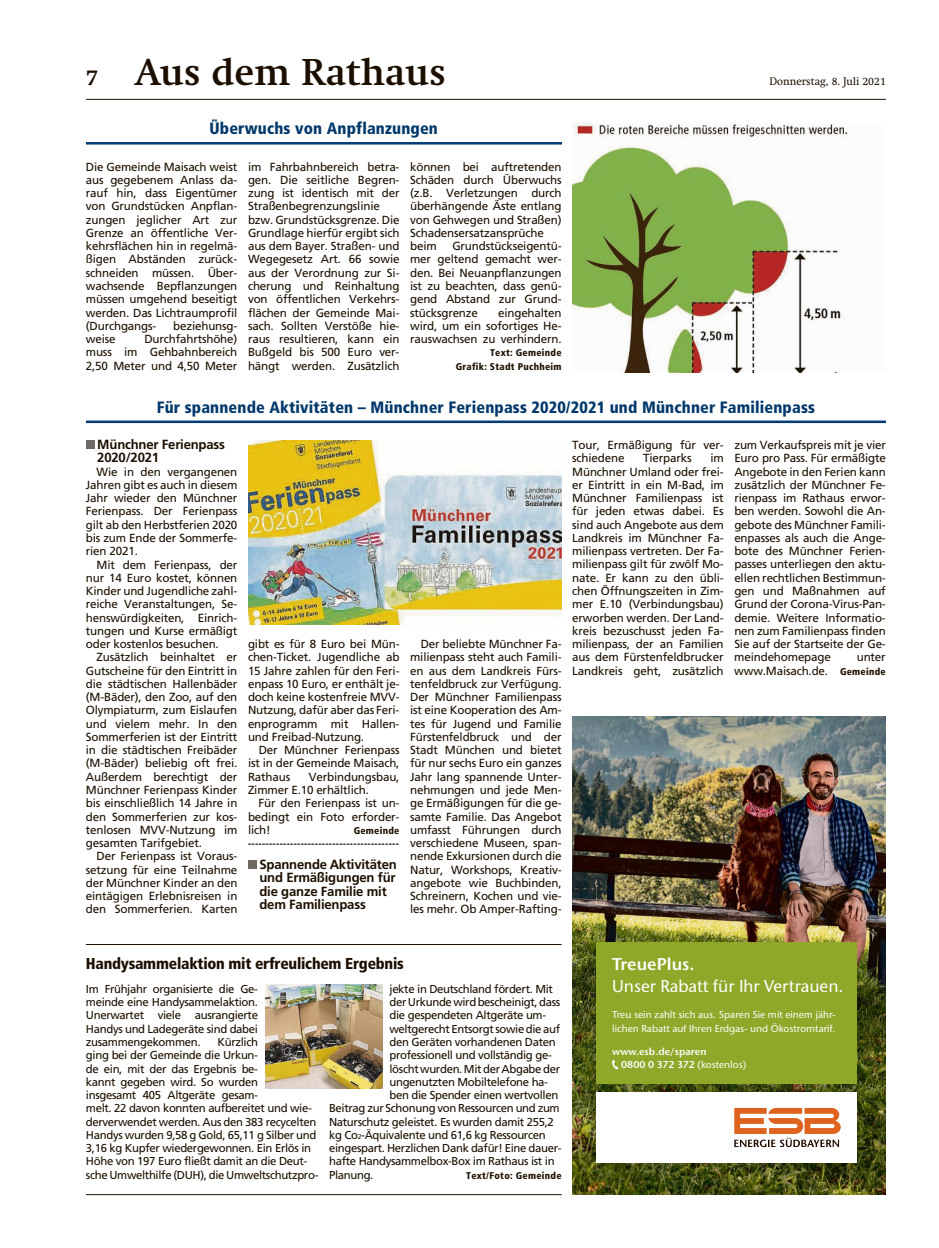
<style>
.page{position:relative;width:939px;height:1248px;background:#fff}
.page>*{position:absolute;margin:0;border:0;box-sizing:border-box;transform-origin:0 0}
.t1{font:700 36.62px "Swift";letter-spacing:.01em;color:#1c0f00}
.t2{font:500 17px "Stone Sans ITC Std";color:#fff}
.t3{font:600 17px "Stone Sans ITC Std";color:#fff}
.t4{font:900 condensed 16.38px "Frutiger";letter-spacing:.01em;color:#00386b}
.t5{font:900 condensed 15.75px "Frutiger";letter-spacing:-.015em;color:#1c0f00}
.t6{font:700 13.25px/13.2px "Frutiger";letter-spacing:-.015em;color:#1c0f00}
.t7{font:11.75px/13.2px "Frutiger";letter-spacing:-.015em;color:#1c0f00;text-align:justify}
.t8{font:11.5px/13.2px "Frutiger";letter-spacing:-.03em;color:#1c0f00;text-align:justify}
.t9{font:10.75px "Swift";color:#1c0f00}
.t10{font:500 10px/13.5px "Stone Sans ITC Std";color:#fff}
.t11{font:600 10px/13.5px "Stone Sans ITC Std";color:#fff}
.t12{font:900 condensed 9.75px/13.2px "Frutiger";letter-spacing:.03em;color:#1c0f00;text-align:right}
.s1{font-size:21.5px}
.s2{font-weight:900;font-stretch:condensed;font-size:9.75px}
.s3{font-size:6.88px}
.s4{font-weight:500}
</style>
<div class="page">
<hr style="left:86px;top:99px;width:800px;height:1px;background:#1c0f00">
<hr style="left:86px;top:142px;width:476px;height:2px;background:#003d78">
<img style="left:572px;top:122px;width:278px;height:250px">
<hr style="left:86px;top:420px;width:800px;height:3px;background:#003d78">
<div style="left:86px;top:440px;width:8px;height:9px;background:#6e6963"></div>
<div style="left:248px;top:860px;width:8px;height:8px;background:#6e6963"></div>
<img style="left:248px;top:440px;width:314px;height:184px">
<hr style="left:86px;top:1194px;width:476px;height:1px;background:#1c0f00">
<hr style="left:86px;top:944px;width:476px;height:1px;background:#1c0f00">
<img style="left:266px;top:984px;width:116px;height:104px">
<img style="left:572px;top:716px;width:314px;height:478px">
<div style="left:596px;top:942px;width:261px;height:141px;background:#8fa829"></div>
<svg style="left:612px;top:1060px;width:7px;height:10px"></svg>
<div style="left:596px;top:1091px;width:261px;height:71px;background:#fff"></div>
<svg style="left:734px;top:1107px;width:107px;height:39px"></svg>
<h1 class="t1" style="left:86px;top:51px;width:362px"><span class="s1">7</span> Aus dem Rathaus</h1>
<p class="t9" style="left:769px;top:77px;width:118px">Donnerstag, 8. Juli 2021</p>
<h3 class="t4" style="left:210px;top:123px;width:230px">Überwuchs von Anpflanzungen</h3>
<p class="t7" style="left:410px;top:161px;width:153px;text-align:left">können bei auftretenden<br>Schäden durch Überwuchs (z.B. Verletzungen durch überhängende Äste entlang von Gehwegen und Straßen)<br>Schadensersatzansprüche beim</p>
<p class="t7" style="left:86px;top:161px;width:153px">Die Gemeinde Maisach weist aus gegebenem Anlass da&shy;rauf hin, dass Eigentümer von Grundstücken Anpflan&shy;zungen jeglicher Art zur Grenze an öffentliche Ver&shy;kehrsflächen hin in regelmä&shy;ßigen Abständen zurück&shy;schneiden müssen. Über&shy;wachsende Bepflanzungen müssen umgehend beseitigt werden. Das Lichtraumprofil (Durchgangs-</p>
<p class="t7" style="left:248px;top:161px;width:153px;text-align:left">im Fahrbahnbereich betra&shy;gen. Die seitliche Begren&shy;zung ist identisch mit der<br>Straßenbegrenzungslinie bzw. Grundstücksgrenze. Die<br>Grundlage hierfür ergibt sich aus dem Bayer. Straßen- und<br>Wegegesetz Art. 66 sowie aus der Verordnung zur Si&shy;cherung und Reinhaltung von öffentlichen Verkehrs&shy;flächen der Gemeinde Mai&shy;sach. Sollten Verstöße hie&shy;raus resultieren, kann ein<br>Bußgeld bis 500 Euro ver&shy;hängt werden. Zusätzlich</p>
<p class="t7" style="left:410px;top:241px;width:153px;text-indent:42px">Grundstückseigentü&shy;mer geltend gemacht wer&shy;den. Bei Neuanpflanzungen ist zu beachten, dass genü&shy;gend Abstand zur Grund&shy;stücksgrenze</p>
<p class="t7" style="left:410px;top:307px;width:153px;text-indent:88px">eingehalten wird, um ein sofortiges He&shy;rauswachsen zu verhindern.</p>
<p class="t12" style="left:456px;top:347px;width:107px">Text: Gemeinde<br>Grafik: Stadt Puchheim</p>
<p class="t7" style="left:173px;top:320px;width:66px">beziehunsg-</p>
<p class="t7" style="left:86px;top:333px;width:153px;text-indent:59px">Durchfahrtshöhe) muss im Gehbahnbereich 2,50 Meter und 4,50 Meter</p>
<h3 class="t4" style="left:157px;top:401px;width:660px">Für spannende Aktivitäten – Münchner Ferienpass 2020/2021 und Münchner Familienpass</h3>
<p class="t6" style="left:97px;top:439px;width:129px">Münchner Ferienpass<br>2020/2021</p>
<p class="t7" style="left:86px;top:466px;width:153px;text-indent:11px">Wie in den vergangenen Jahren gibt es auch in diesem Jahr wieder den Münchner Ferienpass. Der Ferienpass gilt ab den Herbstferien 2020 bis zum Ende der Sommerfe&shy;rien 2021.</p>
<p class="t7" style="left:86px;top:559px;width:153px;text-indent:11px">Mit dem Ferienpass, der nur 14 Euro kostet, können Kinder und Jugendliche zahl&shy;reiche Veranstaltungen, Se&shy;henswürdigkeiten, Einrich&shy;tungen und Kurse ermäßigt oder kostenlos besuchen.</p>
<p class="t7" style="left:86px;top:652px;width:153px;text-indent:11px">Zusätzlich beinhaltet er Gutscheine für den Eintritt in die städtischen Hallenbäder (M-Bäder), den Zoo, auf den Olympiaturm, zum Eislaufen und vielem mehr. In den Sommerferien ist der Eintritt in die städtischen Freibäder (M-Bäder) beliebig oft frei.<br>Außerdem berechtigt der Münchner Ferienpass Kinder bis einschließlich 14 Jahre in den Sommerferien zur kos&shy;tenlosen MVV-Nutzung im gesamten Tarifgebiet.</p>
<p class="t7" style="left:86px;top:850px;width:153px;text-indent:11px">Der Ferienpass ist Voraus&shy;setzung für eine Teilnahme der Münchner Kinder an den eintägigen Erlebnisreisen in den Sommerferien. Karten</p>
<p class="t7" style="left:86px;top:333px;width:31px">weise</p>
<p class="t7" style="left:572px;top:439px;width:153px">Tour, Ermäßigung für ver&shy;schiedene</p>
<p class="t7" style="left:734px;top:439px;width:153px">zum Verkaufspreis mit je vier Euro pro Pass. Für ermäßigte Angebote in den Ferien kann zusätzlich der Münchner Fe&shy;rienpass im Rathaus erwor&shy;ben werden. Sowohl die An&shy;gebote des Münchner Famili&shy;enpasses als auch die Ange&shy;bote des Münchner Ferien&shy;passes unterliegen den aktu&shy;ellen rechtlichen Bestimmun&shy;gen und Maßnahmen auf Grund der Corona-Virus-Pan&shy;demie. Weitere Informatio&shy;nen zum Familienpass finden Sie auf der Startseite der Ge&shy;meindehomepage</p>
<p class="t7" style="left:643px;top:453px;width:50px">Tierparks</p>
<p class="t7" style="left:572px;top:453px;width:153px;text-indent:138px">im Münchner Umland oder frei&shy;er Eintritt in ein M-Bad, im Münchner Familienpass ist für jeden etwas dabei. Es sind auch Angebote aus dem Landkreis im Münchner Fa&shy;milienpass vertreten. Der Fa&shy;milienpass gilt für zwölf Mo&shy;nate. Er kann zu den übli&shy;chen Öffnungszeiten in Zim&shy;mer E.10 (Verbindungsbau) erworben werden. Der Land&shy;kreis bezuschusst jeden Fa&shy;milienpass, der an Familien aus dem Fürstenfeldbrucker Landkreis geht, zusätzlich</p>
<p class="t7" style="left:248px;top:638px;width:153px">gibt es für 8 Euro bei Mün&shy;chen-Ticket. Jugendliche ab 15 Jahre zahlen für den Feri&shy;enpass 10 Euro, er enthält je&shy;doch keine kostenfreie MVV-Nutzung, dafür aber das Feri&shy;enprogramm mit Hallen&shy;und Freibad-Nutzung.</p>
<p class="t7" style="left:248px;top:744px;width:153px;text-indent:11px">Der Münchner Ferienpass ist in der Gemeinde Maisach, Rathaus</p>
<p class="t7" style="left:410px;top:638px;width:153px;text-indent:11px">Der beliebte Münchner Fa&shy;milienpass steht auch Famili&shy;en aus dem Landkreis Fürs&shy;tenfeldbruck zur Verfügung.<br>Der Münchner Familienpass ist eine Kooperation des Am&shy;tes für Jugend und Familie Fürstenfeldbruck und der Stadt München und bietet für nur sechs Euro ein ganzes Jahr lang spannende Unter&shy;nehmungen und jede Men&shy;ge Ermäßigungen für die ge&shy;samte Familie. Das Angebot umfasst Führungen durch verschiedene Museen, span&shy;nende Exkursionen durch die Natur, Workshops, Kreativ&shy;angebote wie Buchbinden, Schreinern, Kochen und vie&shy;les mehr. Ob Amper-Rafting-</p>
<p class="t7" style="left:734px;top:652px;width:153px;text-align:right">unter<br>www.Maisach.de. <span class="s2">Gemeinde</span></p>
<p class="t7" style="left:248px;top:771px;width:153px;text-indent:61px">Verbindungsbau,<br>Zimmer E.10 erhältlich.</p>
<p class="t7" style="left:248px;top:797px;width:153px;text-indent:11px">Für den Ferienpass ist un&shy;bedingt ein Foto erforder&shy;lich!</p>
<p class="t12" style="left:248px;top:824px;width:153px">Gemeinde -------------------------------------------</p>
<p class="t6" style="left:259px;top:859px;width:139px">Spannende Aktivitäten und Ermäßigungen für die ganze Familie mit dem Familienpass</p>
<h3 class="t5" style="left:86px;top:958px;width:319px">Handysammelaktion mit erfreulichem Ergebnis</h3>
<p class="t8" style="left:390px;top:983px;width:165px">jekte in Deutschland fördert. Mit</p>
<p class="t8" style="left:390px;top:996px;width:172px">derUrkundewirdbescheinigt,dass</p>
<p class="t8" style="left:390px;top:1009px;width:158px">die gespendeten Altgeräte um-</p>
<p class="t8" style="left:390px;top:1023px;width:172px">weltgerecht Entsorgt sowie die auf</p>
<p class="t8" style="left:390px;top:1036px;width:168px">den Geräten vorhandenen Daten</p>
<p class="t8" style="left:390px;top:1049px;width:164px">professionell und vollständig ge-</p>
<p class="t8" style="left:390px;top:1062px;width:172px">löscht wurden. Mit der Abgabe der</p>
<p class="t8" style="left:389px;top:1076px;width:160px">ungenutzten Mobiltelefone ha-</p>
<p class="t8" style="left:389px;top:1089px;width:170px">ben die Spender einen wertvollen</p>
<p class="t8" style="left:329px;top:1102px;width:232px">Beitrag zur Schonung von Ressourcen und zum</p>
<p class="t8" style="left:329px;top:1116px;width:226px">Naturschutz geleistet. Es wurden damit 255,2</p>
<p class="t8" style="left:329px;top:1129px;width:218px">kg Co<span class="s3">2</span>-Äquivalente und 61,6 kg Ressourcen</p>
<p class="t8" style="left:329px;top:1142px;width:234px">eingespart. Herzlichen Dank dafür! Eine dauer-</p>
<p class="t8" style="left:329px;top:1155px;width:227px">hafte Handysammelbox-Box im Rathaus ist in</p>
<p class="t8" style="left:329px;top:1169px;width:46px">Planung.</p>
<p class="t12" style="left:466px;top:1169px;width:97px">Text/Foto: Gemeinde</p>
<p class="t8" style="left:86px;top:983px;width:174px">Im Frühjahr organisierte die Ge&shy;meinde eine Handysammelaktion.<br>Unerwartet viele ausrangierte Handys und Ladegeräte sind dabei zusammengekommen.</p>
<p class="t8" style="left:86px;top:1036px;width:234px;text-align:left;text-indent:132px">Kürzlich<br>ging bei der Gemeinde die Urkun-<br>de ein, mit der das Ergebnis be-<br>kannt gegeben wird. So wurden<br>insgesamt 405 Altgeräte gesam-<br>melt. 22 davon konnten aufbereitet und wie&shy;derverwendet werden. Aus den 383 recycelten Handys wurden 9,58 g Gold, 65,11 g Silber und 3,16 kg Kupfer wiedergewonnen. Ein Erlös in Höhe von 197 Euro fließt damit an die Deut&shy;sche Umwelthilfe (DUH), die Umweltschutzpro-</p>
<h2 class="t3" style="left:612px;top:954px;width:84px">TreuePlus.</h2>
<h2 class="t2" style="left:612px;top:980px;width:233px">Unser Rabatt für Ihr Vertrauen.</h2>
<p class="t10" style="left:612px;top:1009px;width:225px">Treu sein zahlt sich aus. Sparen Sie mit einem jähr&shy;lichen Rabatt auf Ihren Erdgas- und Ökostromtarif.</p>
<p class="t11" style="left:621px;top:1044px;width:127px;text-indent:-9px">www.esb.de/sparen<br>0800 0 372 372 <span class="s4">(kostenlos)</span></p>
</div>
